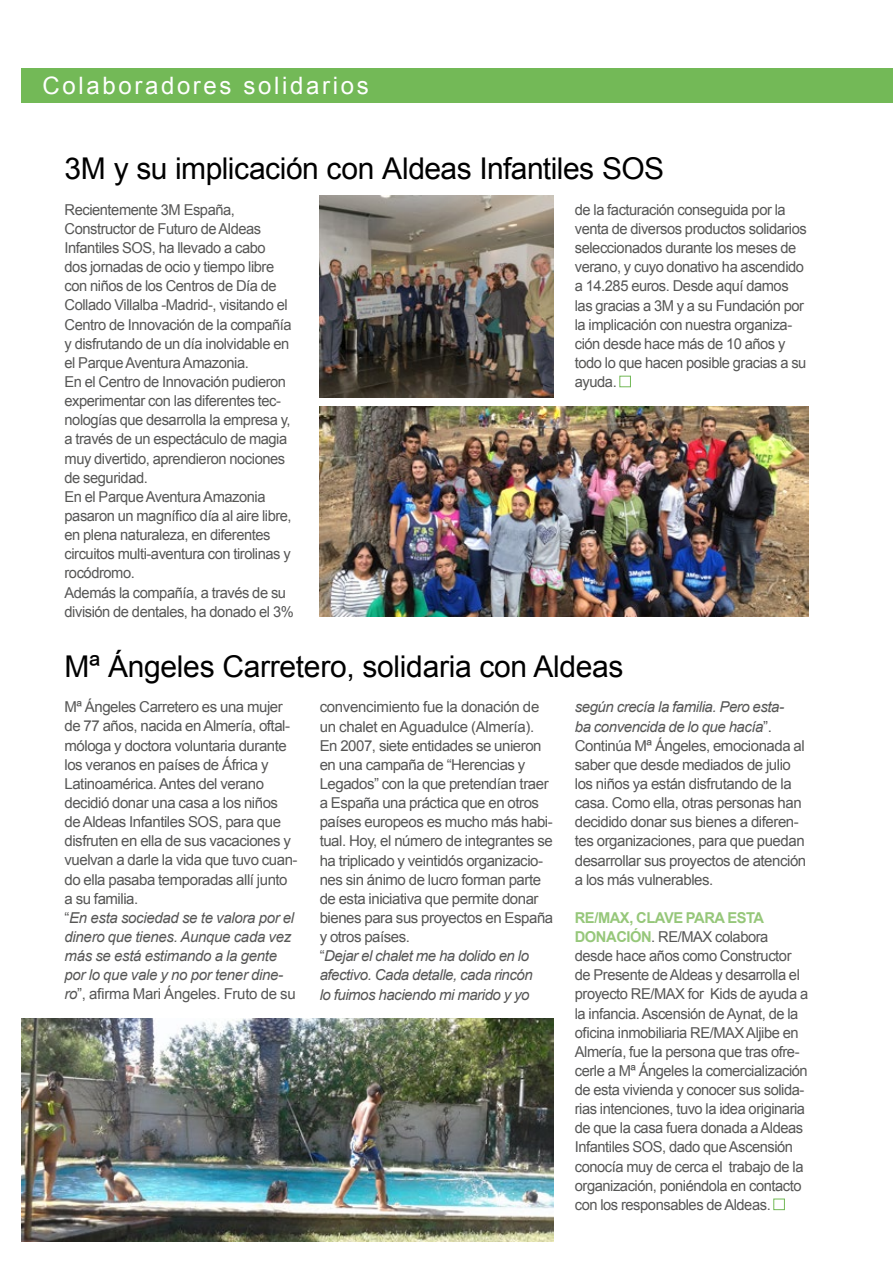
<style>
.page{position:relative;width:893px;height:1263px;background:#fff}
.page>*{position:absolute;margin:0;border:0;box-sizing:border-box;transform-origin:0 0}
.t1{font:30px "Arial";letter-spacing:-.01em;color:#000}
.t2{font:24px "Arial";letter-spacing:.11em;color:#fff}
.t3{font:15px/19.2px "Arial";letter-spacing:-.03em;color:#565655}
.t4{font:700 15px "Arial";letter-spacing:-.03em;color:#96c77a}
.s1{font-style:italic}
.s2{font-weight:700;color:#96c77a}
</style>
<div class="page">
<div style="left:21px;top:68px;width:872px;height:34px;background:#73b957"></div>
<div style="left:620px;top:376px;width:11px;height:11px;border:1px solid #73b957"></div>
<img style="left:320px;top:406px;width:489px;height:211px">
<img style="left:320px;top:196px;width:234px;height:202px">
<div style="left:774px;top:1199px;width:11px;height:11px;border:1px solid #73b957"></div>
<img style="left:21px;top:1018px;width:533px;height:224px">
<p class="t2" style="left:43px;top:72px;width:328px">Colaboradores solidarios</p>
<p class="t1" style="left:65px;top:152px;width:601px">3M y su implicación con Aldeas Infantiles SOS</p>
<p class="t3" style="left:65px;top:200px;width:231px">Recientemente 3M España, Constructor de Futuro de Aldeas Infantiles SOS, ha llevado a cabo<br>dos jornadas de ocio y tiempo libre con niños de los Centros de Día de Collado Villalba -Madrid-, visitando el Centro de Innovación de la compañía y disfrutando de un día inolvidable en el Parque Aventura Amazonia.<br>En el Centro de Innovación pudieron experimentar con las diferentes tec&shy;nologías que desarrolla la empresa y, a través de un espectáculo de magia muy divertido, aprendieron nociones de seguridad.<br>En el Parque Aventura Amazonia pasaron un magnífico día al aire libre, en plena naturaleza, en diferentes circuitos multi-aventura con tirolinas y rocódromo.<br>Además la compañía, a través de su división de dentales, ha donado el 3%</p>
<p class="t3" style="left:575px;top:200px;width:234px">de la facturación conseguida por la venta de diversos productos solidarios seleccionados durante los meses de verano, y cuyo donativo ha ascendido a 14.285 euros. Desde aquí damos las gracias a 3M y a su Fundación por la implicación con nuestra organiza&shy;ción desde hace más de 10 años y todo lo que hacen posible gracias a su ayuda.</p>
<p class="t1" style="left:65px;top:649px;width:561px">Mª Ángeles Carretero, solidaria con Aldeas</p>
<p class="t3" style="left:65px;top:697px;width:235px">Mª Ángeles Carretero es una mujer de 77 años, nacida en Almería, oftal&shy;móloga y doctora voluntaria durante los veranos en países de África y Latinoamérica. Antes del verano decidió donar una casa a los niños de Aldeas Infantiles SOS, para que disfruten en ella de sus vacaciones y vuelvan a darle la vida que tuvo cuan&shy;do ella pasaba temporadas allí junto a su familia.<br>“<span class="s1">En esta sociedad se te valora por el dinero que tienes. Aunque cada vez más se está estimando a la gente por lo que vale y no por tener dine&shy;ro</span>”, afirma Mari Ángeles. Fruto de su</p>
<p class="t3" style="left:320px;top:697px;width:235px">convencimiento fue la donación de un chalet en Aguadulce (Almería).<br>En 2007, siete entidades se unieron en una campaña de “Herencias y Legados” con la que pretendían traer a España una práctica que en otros países europeos es mucho más habi&shy;tual. Hoy, el número de integrantes se ha triplicado y veintidós organizacio&shy;nes sin ánimo de lucro forman parte de esta iniciativa que permite donar bienes para sus proyectos en España y otros países.<br>“<span class="s1">Dejar el chalet me ha dolido en lo afectivo. Cada detalle, cada rincón<br>lo fuimos haciendo mi marido y yo</span></p>
<p class="t3" style="left:575px;top:698px;width:233px"><span class="s1">según crecía la familia. Pero esta-<br>ba convencida de lo que hacía</span>”.<br>Continúa Mª Ángeles, emocionada al saber que desde mediados de julio los niños ya están disfrutando de la casa. Como ella, otras personas han decidido donar sus bienes a diferen&shy;tes organizaciones, para que puedan desarrollar sus proyectos de atención a los más vulnerables.</p>
<p class="t3" style="left:575px;top:908px;width:235px;text-indent:153px"><span class="s2">ESTA DONACIÓN</span>. RE/MAX colabora desde hace años como Constructor de Presente de Aldeas y desarrolla el proyecto RE/MAX for Kids de ayuda a la infancia. Ascensión de Aynat, de la oficina inmobiliaria RE/MAX Aljibe en Almería, fue la persona que tras ofre&shy;cerle a Mª Ángeles la comercialización de esta vivienda y conocer sus solida&shy;rias intenciones, tuvo la idea originaria de que la casa fuera donada a Aldeas Infantiles SOS, dado que Ascensión conocía muy de cerca el trabajo de la organización, poniéndola en contacto con los responsables de Aldeas.</p>
<p class="t4" style="left:575px;top:909px;width:131px">RE/MAX, CLAVE PARA</p>
</div>
